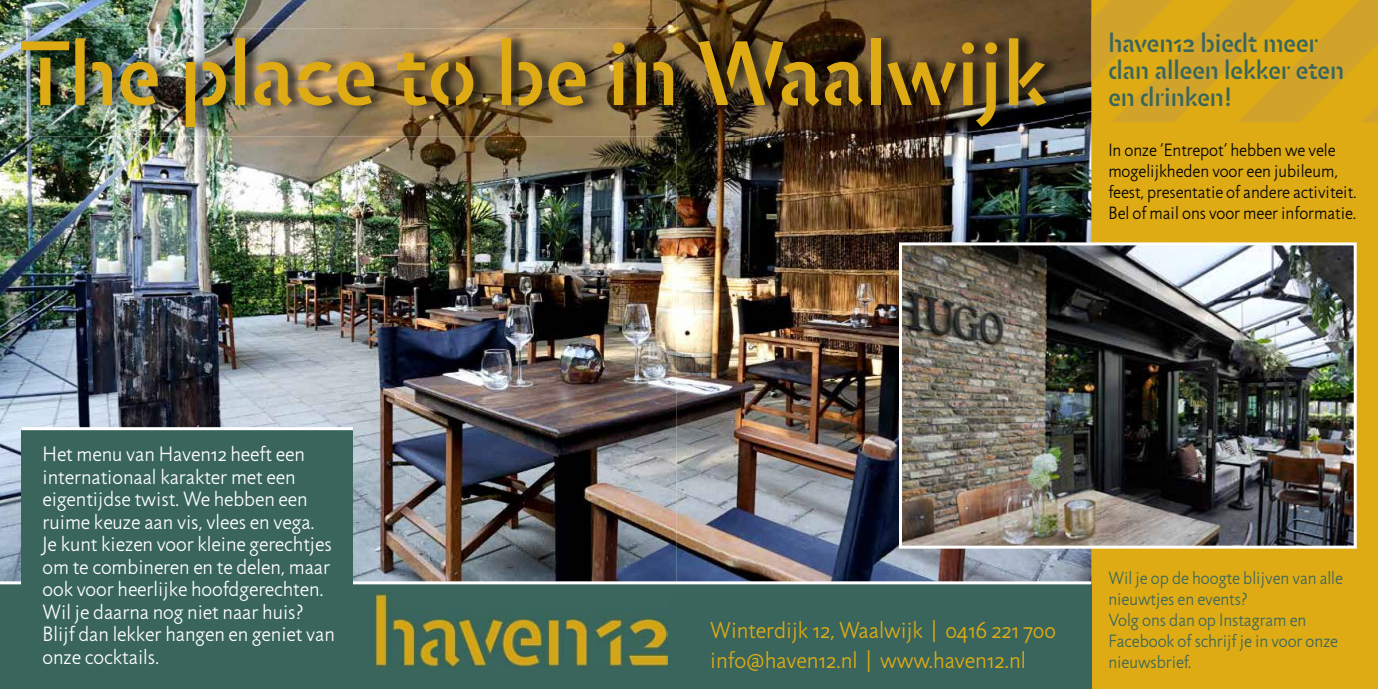
<style>
.page{position:relative;width:1378px;height:689px;background:#fff}
.page>*{position:absolute;margin:0;border:0;box-sizing:border-box;transform-origin:0 0}
.t1{font:500 92.55px "Jigsaw Stencil";color:#deab14}
.t2{font:500 27px/27px "Jigsaw Stencil";color:#39655c}
.t3{font:300 23.4px/29.2px "Jigsaw";color:#deab14}
.t4{font:300 21px/22.5px "Jigsaw";color:#fff}
.t5{font:300 18px/21px "Jigsaw";color:#000}
.t6{font:300 18px/21px "Jigsaw";color:#39655c}
</style>
<div class="page">
<div style="left:0;top:583px;width:702px;height:106px;background:#39655c"></div>
<img style="left:0;top:0;width:676px;height:581px">
<hr style="left:0;top:581px;width:702px;height:3px;background:#fff">
<img style="left:21px;top:29px;width:655px;height:107px">
<img style="left:21px;top:38px;width:655px;height:89px">
<img style="left:375px;top:594px;width:293px;height:74px">
<div style="left:21px;top:429px;width:332px;height:239px;background:#39655c"></div>
<hr style="left:21px;top:427px;width:332px;height:3px;background:#fff">
<div style="left:1091px;top:0;width:287px;height:689px;background:#deab14"></div>
<div style="left:676px;top:583px;width:415px;height:106px;background:#39655c"></div>
<img style="left:676px;top:0;width:415px;height:581px">
<hr style="left:676px;top:581px;width:415px;height:3px;background:#fff">
<svg style="left:1091px;top:0;width:287px;height:122px"></svg>
<img style="left:903px;top:246px;width:449px;height:299px">
<div style="left:899px;top:242px;width:457px;height:307px;border:3px solid #fff"></div>
<h1 class="t1" style="left:21px;top:18px;width:1027px">The place to be in Waalwijk</h1>
<p class="t2" style="left:1108px;top:29px;width:237px">haven12 biedt meer dan alleen lekker eten en drinken!</p>
<p class="t5" style="left:1108px;top:140px;width:250px">In onze ‘Entrepot’ hebben we vele mogelijkheden voor een jubileum, feest, presentatie of andere activiteit.<br>Bel of mail ons voor meer informatie.</p>
<p class="t4" style="left:43px;top:443px;width:294px">Het menu van Haven12 heeft een internationaal karakter met een eigentijdse twist. We hebben een ruime keuze aan vis, vlees en vega.<br>Je kunt kiezen voor kleine gerechtjes om te combineren en te delen, maar ook voor heerlijke hoofdgerechten.<br>Wil je daarna nog niet naar huis?<br>Blijf dan lekker hangen en geniet van onze cocktails.</p>
<p class="t3" style="left:710px;top:616px;width:347px">Winterdijk 12, Waalwijk | 0416 221 700 info@haven12.nl | www.haven12.nl</p>
<p class="t6" style="left:1108px;top:567px;width:236px">Wil je op de hoogte blijven van alle nieuwtjes en events?<br>Volg ons dan op Instagram en<br>Facebook of schrijf je in voor onze nieuwsbrief.</p>
</div>
